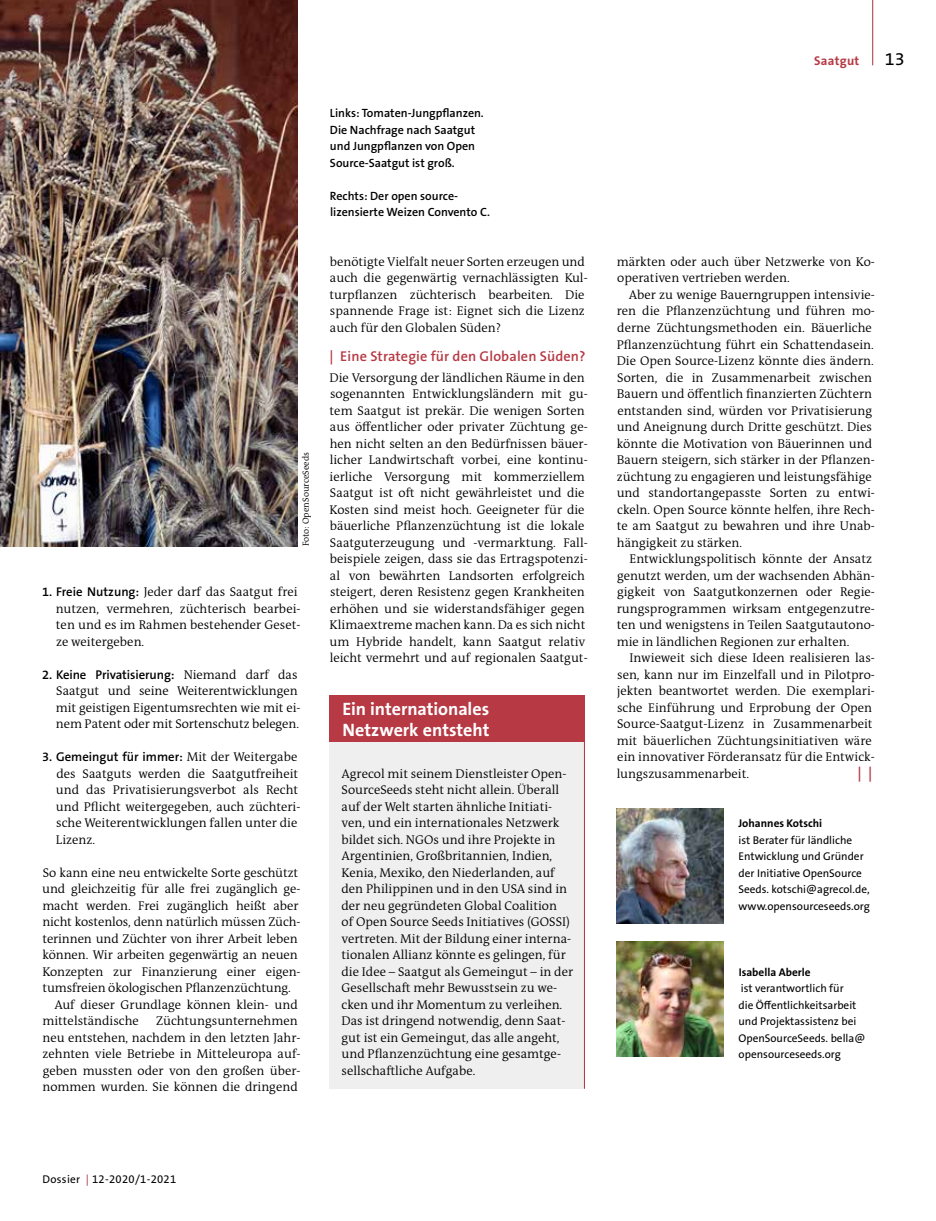
<style>
.page{position:relative;width:936px;height:1221px;background:#fff}
.page>*{position:absolute;margin:0;border:0;box-sizing:border-box;transform-origin:0 0}
.t1{font:700 18px/21px "The Sans B W7";color:#fff}
.t2{font:18px "The Sans B W5 Plain";color:#000}
.t3{font:600 15px "The Sans B W6";color:#b63944}
.t4{font:600 14.25px "The Sans B W6";letter-spacing:.01em;color:#b63944}
.t5{font:300 12.75px/16.5px "The Antiqua B";color:#000}
.t6{font:600 12.75px "The Sans B W6";letter-spacing:-.005em;color:#000}
.t7{font:700 12.75px "The Sans B W7";letter-spacing:.025em;color:#b63944}
.t8{font:600 12px/16.5px "The Sans B W6";color:#000}
.t9{font:11.25px/16.5px "The Sans B W5 Plain";color:#000}
.t10{font:700 11.25px "The Sans B W7";color:#000}
.t11{font:11.25px "The Sans B W5 Plain";letter-spacing:.025em;color:#000}
.t12{font:300 9px "The Antiqua B";color:#000}
.s1{font-family:"The Sans B W6";font-weight:600}
.s2{font-family:"The Antiqua B";font-weight:300}
.s3{color:#b63944}
</style>
<div class="page">
<hr style="left:872px;top:0;width:1px;height:65px;background:#b63944">
<img style="left:0;top:0;width:298px;height:546px">
<div style="left:329px;top:695px;width:255px;height:393px;background:#efefef"></div>
<div style="left:329px;top:695px;width:255px;height:47px;background:#b63944"></div>
<hr style="left:584px;top:695px;width:1px;height:393px;background:#b63944">
<img style="left:617px;top:808px;width:106px;height:115px">
<img style="left:617px;top:941px;width:106px;height:115px">
<p class="t12" style="left:299px;top:546px;width:96px;rotate:-90deg">Foto: OpenSourceSeeds</p>
<p class="t5" style="left:56px;top:583px;width:246px;text-indent:-14px"><span class="s1">1. Freie Nutzung:</span> Jeder darf das Saatgut frei nutzen, vermehren, züchterisch bearbei&shy;ten und es im Rahmen bestehender Geset&shy;ze weitergeben.</p>
<p class="t6" style="left:42px;top:666px;width:257px">2. Keine Privatisierung: <span class="s2">Niemand darf das</span></p>
<p class="t5" style="left:56px;top:682px;width:246px">Saatgut und seine Weiterentwicklungen mit geistigen Eigentumsrechten wie mit ei&shy;nem Patent oder mit Sortenschutz belegen.</p>
<p class="t6" style="left:42px;top:748px;width:257px">3. Gemeingut für immer: <span class="s2">Mit der Weitergabe</span></p>
<p class="t5" style="left:56px;top:765px;width:246px">des Saatguts werden die Saatgutfreiheit und das Privatisierungsverbot als Recht und Pflicht weitergegeben, auch züchteri&shy;sche Weiterentwicklungen fallen unter die Lizenz.</p>
<p class="t5" style="left:43px;top:864px;width:257px">So kann eine neu entwickelte Sorte geschützt</p>
<p class="t5" style="left:42px;top:880px;width:260px">und gleichzeitig für alle frei zugänglich ge-</p>
<p class="t5" style="left:42px;top:897px;width:257px">macht werden. Frei zugänglich heißt aber</p>
<p class="t5" style="left:42px;top:913px;width:260px">nicht kostenlos, denn natürlich müssen Züch-</p>
<p class="t5" style="left:42px;top:930px;width:257px">terinnen und Züchter von ihrer Arbeit leben</p>
<p class="t5" style="left:42px;top:946px;width:256px">können. Wir arbeiten gegenwärtig an neuen</p>
<p class="t5" style="left:42px;top:963px;width:260px">Konzepten zur Finanzierung einer eigen-</p>
<p class="t5" style="left:42px;top:979px;width:250px">tumsfreien ökologischen Pflanzenzüchtung.</p>
<p class="t5" style="left:55px;top:996px;width:245px">Auf dieser Grundlage können klein- und</p>
<p class="t5" style="left:42px;top:1012px;width:98px">mittelständische</p>
<p class="t5" style="left:42px;top:1012px;width:260px;text-indent:114px">Züchtungsunternehmen neu entstehen, nachdem in den letzten Jahr&shy;zehnten viele Betriebe in Mitteleuropa auf&shy;geben mussten oder von den großen über&shy;nommen wurden. Sie können die dringend</p>
<p class="t8" style="left:330px;top:105px;width:155px">Links: Tomaten-Jungpflanzen.<br>Die Nachfrage nach Saatgut und Jungpflanzen von Open<br>Source-Saatgut ist groß.</p>
<p class="t8" style="left:330px;top:188px;width:161px">Rechts: Der open source&shy;lizensierte Weizen Convento C.</p>
<p class="t5" style="left:329px;top:253px;width:259px">benötigte Vielfalt neuer Sorten erzeugen und auch die gegenwärtig vernachlässigten Kul&shy;turpflanzen züchterisch bearbeiten. Die spannende Frage ist: Eignet sich die Lizenz auch für den Globalen Süden?</p>
<p class="t4" style="left:329px;top:346px;width:257px">| Eine Strategie für den Globalen Süden?</p>
<p class="t5" style="left:329px;top:369px;width:260px">Die Versorgung der ländlichen Räume in den sogenannten Entwicklungsländern mit gu&shy;tem Saatgut ist prekär. Die wenigen Sorten aus öffentlicher oder privater Züchtung ge&shy;hen nicht selten an den Bedürfnissen bäuer&shy;licher Landwirtschaft vorbei, eine kontinu&shy;ierliche Versorgung mit kommerziellem Saatgut ist oft nicht gewährleistet und die Kosten sind meist hoch. Geeigneter für die bäuerliche Pflanzenzüchtung ist die lokale Saatguterzeugung und -vermarktung. Fall&shy;beispiele zeigen, dass sie das Ertragspotenzi&shy;al von bewährten Landsorten erfolgreich steigert, deren Resistenz gegen Krankheiten erhöhen und sie widerstandsfähiger gegen Klimaextreme machen kann. Da es sich nicht um Hybride handelt, kann Saatgut relativ leicht vermehrt und auf regionalen Saatgut-</p>
<h1 class="t1" style="left:342px;top:698px;width:148px">Ein internationales<br>Netzwerk entsteht</h1>
<p class="t5" style="left:341px;top:765px;width:233px">Agrecol mit seinem Dienstleister Open-SourceSeeds steht nicht allein. Überall auf der Welt starten ähnliche Initiati&shy;ven, und ein internationales Netzwerk bildet sich. NGOs und ihre Projekte in Argentinien, Großbritannien, Indien, Kenia, Mexiko, den Niederlanden, auf den Philippinen und in den USA sind in der neu gegründeten Global Coalition<br>of Open Source Seeds Initiatives (GOSSI) vertreten. Mit der Bildung einer interna&shy;tionalen Allianz könnte es gelingen, für die Idee – Saatgut als Gemeingut – in der Gesellschaft mehr Bewusstsein zu we&shy;cken und ihr Momentum zu verleihen.<br>Das ist dringend notwendig, denn Saat&shy;gut ist ein Gemeingut, das alle angeht, und Pflanzenzüchtung eine gesamtge&shy;sellschaftliche Aufgabe.</p>
<p class="t7" style="left:814px;top:53px;width:47px">Saatgut</p>
<h1 class="t2" style="left:884px;top:48px;width:21px">13</h1>
<p class="t5" style="left:616px;top:253px;width:260px">märkten oder auch über Netzwerke von Ko&shy;operativen vertrieben werden.</p>
<p class="t5" style="left:616px;top:286px;width:260px;text-indent:12px">Aber zu wenige Bauerngruppen intensivie&shy;ren die Pflanzenzüchtung und führen mo&shy;derne Züchtungsmethoden ein. Bäuerliche Pflanzenzüchtung führt ein Schattendasein.<br>Die Open Source-Lizenz könnte dies ändern.<br>Sorten, die in Zusammenarbeit zwischen Bauern und öffentlich finanzierten Züchtern entstanden sind, würden vor Privatisierung und Aneignung durch Dritte geschützt. Dies könnte die Motivation von Bäuerinnen und Bauern steigern, sich stärker in der Pflanzen&shy;züchtung zu engagieren und leistungsfähige und standortangepasste Sorten zu entwi&shy;ckeln. Open Source könnte helfen, ihre Rech&shy;te am Saatgut zu bewahren und ihre Unab&shy;hängigkeit zu stärken.</p>
<p class="t5" style="left:616px;top:550px;width:260px;text-indent:13px">Entwicklungspolitisch könnte der Ansatz genutzt werden, um der wachsenden Abhän&shy;gigkeit von Saatgutkonzernen oder Regie&shy;rungsprogrammen wirksam entgegenzutre&shy;ten und wenigstens in Teilen Saatgutautono&shy;mie in ländlichen Regionen zur erhalten.</p>
<p class="t5" style="left:616px;top:649px;width:260px;text-indent:13px">Inwieweit sich diese Ideen realisieren las&shy;sen, kann nur im Einzelfall und in Pilotpro&shy;jekten beantwortet werden. Die exemplari&shy;sche Einführung und Erprobung der Open Source-Saatgut-Lizenz in Zusammenarbeit mit bäuerlichen Züchtungsinitiativen wäre ein innovativer Förderansatz für die Entwick&shy;lungszusammenarbeit.</p>
<p class="t3" style="left:857px;top:763px;width:17px">| |</p>
<p class="t10" style="left:738px;top:816px;width:85px">Johannes Kotschi</p>
<p class="t9" style="left:738px;top:831px;width:133px">ist Berater für ländliche<br>Entwicklung und Gründer der Initiative OpenSource<br>Seeds. kotschi@agrecol.de, www.opensourceseeds.org</p>
<p class="t10" style="left:738px;top:964px;width:73px">Isabella Aberle</p>
<p class="t9" style="left:738px;top:980px;width:128px">ist verantwortlich für<br>die Öffentlichkeitsarbeit und Projektassistenz bei<br>OpenSourceSeeds. bella@ opensourceseeds.org</p>
<p class="t11" style="left:43px;top:1171px;width:135px">Dossier <span class="s3">|</span> 12-2020/1-2021</p>
</div>
